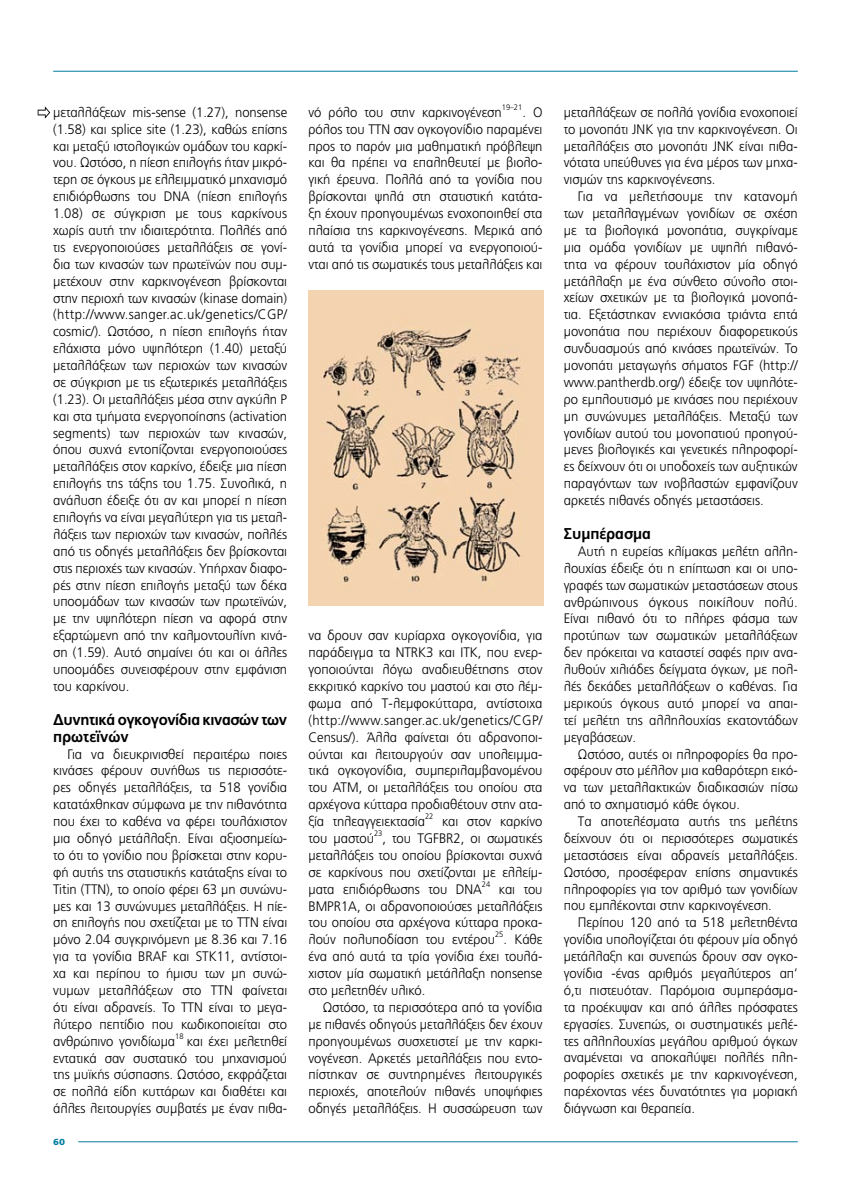
<style>
.page{position:relative;width:851px;height:1188px;background:#fff}
.page>*{position:absolute;margin:0;border:0;box-sizing:border-box;transform-origin:0 0}
.t1{font:700 15.62px/16.9px "PF Catalog";letter-spacing:-.025em;color:#000;scale:.95 1}
.t2{font:700 15.62px "PF Catalog";color:#000;scale:.95 1}
.t3{font:300 13.75px/16.9px "PF Catalog";color:#000;text-align:justify;scale:.95 1}
.t4{font:900 8.75px "PF Catalog";color:#007da0;scale:1.15 1}
.t5{font:300 8px "PF Catalog";color:#000;scale:.95 1}
</style>
<div class="page">
<hr style="left:53px;top:71px;width:744px;height:1px;background:#007da0">
<hr style="left:78px;top:1141px;width:719px;height:1px;background:#007da0">
<img style="left:308px;top:291px;width:235px;height:314px">
<svg style="left:38px;top:106px;width:12px;height:13px"></svg>
<p class="t3" style="left:53px;top:104px;width:248px">μεταλλάξεων mis-sense (1.27), nonsense (1.58) και splice site (1.23), καθώς επίσης και μεταξύ ιστολογικών ομάδων του καρκί&shy;νου. Ωστόσο, η πίεση επιλογής ήταν μικρό&shy;τερη σε όγκους με ελλειμματικό μηχανισμό επιδιόρθωσης του DNA (πίεση επιλογής 1.08) σε σύγκριση με τους καρκίνους χωρίς αυτή την ιδιαιτερότητα. Πολλές από τις ενεργοποιούσες μεταλλάξεις σε γονί&shy;δια των κινασών των πρωτεϊνών που συμ&shy;μετέχουν στην καρκινογένεση βρίσκονται στην περιοχή των κινασών (kinase domain) (http://www.sanger.ac.uk/genetics/CGP/ cosmic/). Ωστόσο, η πίεση επιλογής ήταν ελάχιστα μόνο υψηλότερη (1.40) μεταξύ μεταλλάξεων των περιοχών των κινασών σε σύγκριση με τις εξωτερικές μεταλλάξεις (1.23). Οι μεταλλάξεις μέσα στην αγκύλη P και στα τμήματα ενεργοποίησης (activation segments) των περιοχών των κινασών, όπου συχνά εντοπίζονται ενεργοποιούσες μεταλλάξεις στον καρκίνο, έδειξε μια πίεση επιλογής της τάξης του 1.75. Συνολικά, η ανάλυση έδειξε ότι αν και μπορεί η πίεση επιλογής να είναι μεγαλύτερη για τις μεταλ&shy;λάξεις των περιοχών των κινασών, πολλές από τις οδηγές μεταλλάξεις δεν βρίσκονται στις περιοχές των κινασών. Υπήρχαν διαφο&shy;ρές στην πίεση επιλογής μεταξύ των δέκα υποομάδων των κινασών των πρωτεϊνών, με την υψηλότερη πίεση να αφορά στην εξαρτώμενη από την καλμοντουλίνη κινά&shy;ση (1.59). Αυτό σημαίνει ότι και οι άλλες υποομάδες συνεισφέρουν στην εμφάνιση του καρκίνου.</p>
<p class="t1" style="left:53px;top:710px;width:248px">Δυνητικά ογκογονίδια κινασών των πρωτεϊνών</p>
<p class="t3" style="left:53px;top:745px;width:248px;text-indent:14px">Για να διευκρινισθεί περαιτέρω ποιες κινάσες φέρουν συνήθως τις περισσότε&shy;ρες οδηγές μεταλλάξεις, τα 518 γονίδια κατατάχθηκαν σύμφωνα με την πιθανότητα που έχει το καθένα να φέρει τουλάχιστον μια οδηγό μετάλλαξη. Είναι αξιοσημείω&shy;το ότι το γονίδιο που βρίσκεται στην κορυ&shy;φή αυτής της στατιστικής κατάταξης είναι το Titin (TTN), το οποίο φέρει 63 μη συνώνυ&shy;μες και 13 συνώνυμες μεταλλάξεις. H πίε&shy;ση επιλογής που σχετίζεται με το TTN είναι μόνο 2.04 συγκρινόμενη με 8.36 και 7.16 για τα γονίδια BRAF και STK11, αντίστοι&shy;χα και περίπου το ήμισυ των μη συνώ&shy;νυμων μεταλλάξεων στο TTN φαίνεται ότι είναι αδρανείς. Το TTN είναι το μεγα&shy;λύτερο πεπτίδιο που κωδικοποιείται στο ανθρώπινο γονιδίωμα</p>
<p class="t5" style="left:175px;top:1031px;width:10px">18</p>
<p class="t3" style="left:53px;top:1032px;width:248px;text-indent:134px">και έχει μελετηθεί εντατικά σαν συστατικό του μηχανισμού της μυϊκής σύσπασης. Ωστόσο, εκφράζεται σε πολλά είδη κυττάρων και διαθέτει και άλλες λειτουργίες συμβατές με έναν πιθα-</p>
<p class="t4" style="left:53px;top:1136px;width:12px">60</p>
<p class="t3" style="left:308px;top:104px;width:205px">νό ρόλο του στην καρκινογένεση</p>
<p class="t5" style="left:501px;top:103px;width:23px">19–21</p>
<p class="t3" style="left:308px;top:104px;width:248px;text-indent:214px">. Ο ρόλος του TTN σαν ογκογονίδιο παραμένει προς το παρόν μια μαθηματική πρόβλεψη και θα πρέπει να επαληθευτεί με βιολο&shy;γική έρευνα. Πολλά από τα γονίδια που βρίσκονται ψηλά στη στατιστική κατάτα&shy;ξη έχουν προηγουμένως ενοχοποιηθεί στα πλαίσια της καρκινογένεσης. Μερικά από αυτά τα γονίδια μπορεί να ενεργοποιού&shy;νται από τις σωματικές τους μεταλλάξεις και</p>
<p class="t3" style="left:308px;top:627px;width:248px">να δρουν σαν κυρίαρχα ογκογονίδια, για παράδειγμα τα NTRK3 και ITK, που ενερ&shy;γοποιούνται λόγω αναδιευθέτησης στον εκκριτικό καρκίνο του μαστού και στο λέμ&shy;φωμα από Τ-λεμφοκύτταρα, αντίστοιχα (http://www.sanger.ac.uk/genetics/CGP/ Census/). Άλλα φαίνεται ότι αδρανοποι&shy;ούνται και λειτουργούν σαν υπολειμμα&shy;τικά ογκογονίδια, συμπεριλαμβανομένου του ATM, οι μεταλλάξεις του οποίου στα αρχέγονα κύτταρα προδιαθέτουν στην ατα&shy;ξία τηλεαγγειεκτασία</p>
<p class="t5" style="left:425px;top:811px;width:10px">22</p>
<p class="t3" style="left:442px;top:812px;width:107px">και στον καρκίνο</p>
<p class="t3" style="left:308px;top:829px;width:70px">του μαστού</p>
<p class="t5" style="left:374px;top:828px;width:10px">23</p>
<p class="t3" style="left:308px;top:829px;width:248px;text-indent:74px">, του TGFBR2, οι σωματικές μεταλλάξεις του οποίου βρίσκονται συχνά σε καρκίνους που σχετίζονται με ελλείμ&shy;ματα επιδιόρθωσης του DNA</p>
<p class="t5" style="left:482px;top:879px;width:10px">24</p>
<p class="t3" style="left:308px;top:880px;width:248px;text-indent:190px">και του BMPR1A, οι αδρανοποιούσες μεταλλάξεις του οποίου στα αρχέγονα κύτταρα προκα&shy;λούν πολυποδίαση του εντέρου</p>
<p class="t5" style="left:495px;top:929px;width:10px">25</p>
<p class="t3" style="left:308px;top:931px;width:248px;text-indent:195px">. Κάθε ένα από αυτά τα τρία γονίδια έχει τουλά&shy;χιστον μία σωματική μετάλλαξη nonsense στο μελετηθέν υλικό.</p>
<p class="t3" style="left:308px;top:998px;width:248px;text-indent:14px">Ωστόσο, τα περισσότερα από τα γονίδια με πιθανές οδηγούς μεταλλάξεις δεν έχουν προηγουμένως συσχετιστεί με την καρκι&shy;νογένεση. Αρκετές μεταλλάξεις που εντο&shy;πίστηκαν σε συντηρημένες λειτουργικές περιοχές, αποτελούν πιθανές υποψήφιες οδηγές μεταλλάξεις. Η συσσώρευση των</p>
<p class="t3" style="left:563px;top:104px;width:248px">μεταλλάξεων σε πολλά γονίδια ενοχοποιεί το μονοπάτι JNK για την καρκινογένεση. Οι μεταλλάξεις στο μονοπάτι JNK είναι πιθα&shy;νότατα υπεύθυνες για ένα μέρος των μηχα&shy;νισμών της καρκινογένεσης.</p>
<p class="t3" style="left:563px;top:188px;width:248px;text-indent:14px">Για να μελετήσουμε την κατανομή των μεταλλαγμένων γονιδίων σε σχέση με τα βιολογικά μονοπάτια, συγκρίναμε μια ομάδα γονιδίων με υψηλή πιθανό&shy;τητα να φέρουν τουλάχιστον μία οδηγό μετάλλαξη με ένα σύνθετο σύνολο στοι&shy;χείων σχετικών με τα βιολογικά μονοπά&shy;τια. Εξετάστηκαν εννιακόσια τριάντα επτά μονοπάτια που περιέχουν διαφορετικούς συνδυασμούς από κινάσες πρωτεϊνών. Το μονοπάτι μεταγωγής σήματος FGF (http:// www.pantherdb.org/) έδειξε τον υψηλότε&shy;ρο εμπλουτισμό με κινάσες που περιέχουν μη συνώνυμες μεταλλάξεις. Μεταξύ των γονιδίων αυτού του μονοπατιού προηγού&shy;μενες βιολογικές και γενετικές πληροφορί&shy;ες δείχνουν ότι οι υποδοχείς των αυξητικών παραγόντων των ινοβλαστών εμφανίζουν αρκετές πιθανές οδηγές μεταστάσεις.</p>
<p class="t2" style="left:563px;top:524px;width:93px">Συμπέρασμα</p>
<p class="t3" style="left:563px;top:542px;width:248px;text-indent:14px">Αυτή η ευρείας κλίμακας μελέτη αλλη&shy;λουχίας έδειξε ότι η επίπτωση και οι υπο&shy;γραφές των σωματικών μεταστάσεων στους ανθρώπινους όγκους ποικίλουν πολύ.<br>Είναι πιθανό ότι το πλήρες φάσμα των προτύπων των σωματικών μεταλλάξεων δεν πρόκειται να καταστεί σαφές πριν ανα&shy;λυθούν χιλιάδες δείγματα όγκων, με πολ&shy;λές δεκάδες μεταλλάξεων ο καθένας. Για μερικούς όγκους αυτό μπορεί να απαι&shy;τεί μελέτη της αλληλουχίας εκατοντάδων μεγαβάσεων.</p>
<p class="t3" style="left:563px;top:745px;width:248px;text-indent:14px">Ωστόσο, αυτές οι πληροφορίες θα προ&shy;σφέρουν στο μέλλον μια καθαρότερη εικό&shy;να των μεταλλακτικών διαδικασιών πίσω από το σχηματισμό κάθε όγκου.</p>
<p class="t3" style="left:563px;top:812px;width:248px;text-indent:14px">Tα αποτελέσματα αυτής της μελέτης δείχνουν ότι οι περισσότερες σωματικές μεταστάσεις είναι αδρανείς μεταλλάξεις.<br>Ωστόσο, προσέφεραν επίσης σημαντικές πληροφορίες για τον αριθμό των γονιδίων που εμπλέκονται στην καρκινογένεση.</p>
<p class="t3" style="left:563px;top:914px;width:248px;text-indent:14px">Περίπου 120 από τα 518 μελετηθέντα γονίδια υπολογίζεται ότι φέρουν μία οδηγό μετάλλαξη και συνεπώς δρουν σαν ογκο&shy;γονίδια -ένας αριθμός μεγαλύτερος απ’ ό,τι πιστευόταν. Παρόμοια συμπεράσμα&shy;τα προέκυψαν και από άλλες πρόσφατες εργασίες. Συνεπώς, οι συστηματικές μελέ&shy;τες αλληλουχίας μεγάλου αριθμού όγκων αναμένεται να αποκαλύψει πολλές πλη&shy;ροφορίες σχετικές με την καρκινογένεση, παρέχοντας νέες δυνατότητες για μοριακή διάγνωση και θεραπεία.</p>
</div>
